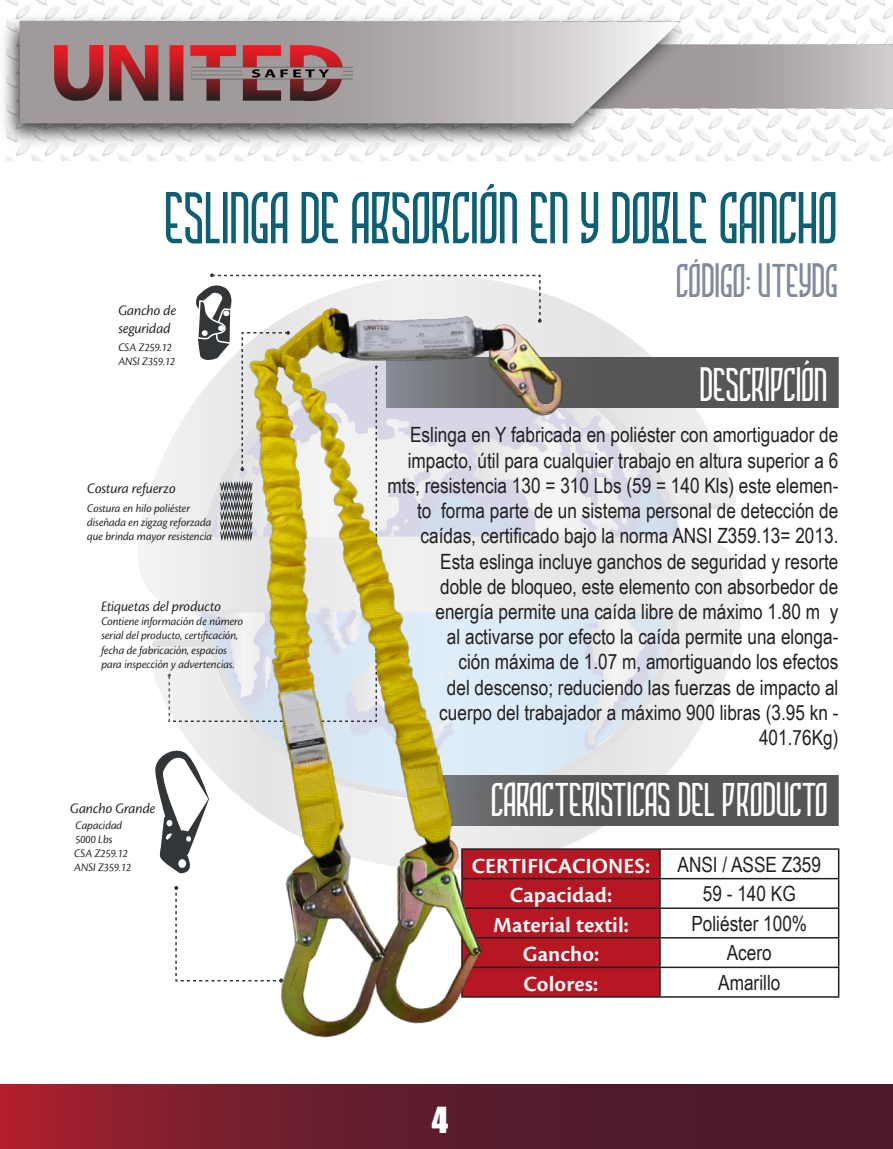
<style>
.page{position:relative;width:893px;height:1149px;background:#fff}
.page>*{position:absolute;margin:0;border:0;box-sizing:border-box;transform-origin:0 0}
.TITULO_PRODUCTO{font:69px "HIGHSTORIES Demo";color:#0d5f75}
.t1{font:45px "HIGHSTORIES Demo";color:#fff}
.CODIGO{font:45px "HIGHSTORIES Demo";color:#818b9b}
.t2{font:33px "Impact";color:#fff}
.Tablas{font:22.5px "Cronos Pro Semibold Capt";color:#fff}
.texto_fondo{font:21px/25.2px "Arial Narrow";color:#231f20;text-align:right}
.t3{font:15px/18px "Cronos Pro Disp It";color:#231f20}
.t4{font:12px/14.4px "Cronos Pro Disp It";color:#231f20}
</style>
<div class="page">
<img style="left:708px;top:407px;width:68px;height:473px">
<svg style="left:0;top:1084px;width:892px;height:64px;background:#671c2d"></svg>
<hr style="left:892px;top:1084px;width:1px;height:64px;background:#4d1b2c">
<img style="left:4px;top:0;width:889px;height:161px">
<img style="left:54px;top:46px;width:299px;height:54px">
<div style="left:708px;top:357px;width:131px;height:50px;background:#575656"></div>
<svg style="left:804px;top:360px;width:6px;height:5px"></svg>
<svg style="left:486px;top:184px;width:9px;height:7px"></svg>
<div style="left:708px;top:775px;width:131px;height:50px;background:#575656"></div>
<hr style="left:660px;top:848px;width:179px;height:1px;background:#231f20">
<hr style="left:660px;top:877px;width:179px;height:2px;background:#231f20">
<hr style="left:660px;top:907px;width:179px;height:1px;background:#231f20">
<hr style="left:660px;top:936px;width:179px;height:2px;background:#231f20">
<hr style="left:660px;top:966px;width:179px;height:1px;background:#231f20">
<svg style="left:838px;top:849px;width:1px;height:146px"></svg>
<hr style="left:660px;top:995px;width:179px;height:2px;background:#231f20">
<img style="left:110px;top:259px;width:598px;height:828px">
<svg style="left:168px;top:273px;width:374px;height:448px"></svg>
<svg style="left:174px;top:885px;width:109px;height:97px"></svg>
<p class="TITULO_PRODUCTO" style="left:166px;top:179px;width:674px">ESLINGA DE ABSORCION EN Y DOBLE GANCHO</p>
<p class="CODIGO" style="left:677px;top:255px;width:163px">CODIGO: UTEYDG</p>
<p class="t3" style="left:118px;top:301px;width:60px">Gancho de seguridad</p>
<p class="t4" style="left:118px;top:340px;width:55px">CSA Z259.12</p>
<p class="t4" style="left:118px;top:353px;width:58px">ANSI Z359.12</p>
<p class="t3" style="left:87px;top:479px;width:90px">Costura refuerzo</p>
<p class="t4" style="left:87px;top:500px;width:126px">Costura en hilo poliéster diseñada en zigzag reforzada que brinda mayor resistencia</p>
<p class="t3" style="left:101px;top:597px;width:122px">Etiquetas del producto</p>
<p class="t4" style="left:101px;top:614px;width:143px">Contiene información de número serial del producto, certificación, fecha de fabricación, espacios para inspección y advertencias.</p>
<p class="t3" style="left:70px;top:799px;width:87px">Gancho Grande</p>
<p class="t4" style="left:75px;top:817px;width:48px">Capacidad</p>
<p class="t4" style="left:75px;top:832px;width:39px">5000 Lbs</p>
<p class="t4" style="left:74px;top:845px;width:55px">CSA Z259.12</p>
<p class="t4" style="left:74px;top:859px;width:58px">ANSI Z359.12</p>
<p class="t1" style="left:701px;top:359px;width:129px">DESCRIPCION</p>
<p class="texto_fondo" style="left:388px;top:421px;width:452px">Eslinga en Y fabricada en poliéster con amortiguador de impacto, útil para cualquier trabajo en altura superior a 6 mts, resistencia 130 = 310 Lbs (59 = 140 Kls) este elemen&shy;to forma parte de un sistema personal de detección de caídas, certificado bajo la norma ANSI Z359.13= 2013.</p>
<p class="texto_fondo" style="left:435px;top:547px;width:405px">Esta eslinga incluye ganchos de seguridad y resorte doble de bloqueo, este elemento con absorbedor de energía permite una caída libre de máximo 1.80 m y al activarse por efecto la caída permite una elonga&shy;ción máxima de 1.07 m, amortiguando los efectos del descenso; reduciendo las fuerzas de impacto al cuerpo del trabajador a máximo 900 libras (3.95 kn - 401.76Kg)</p>
<p class="t1" style="left:492px;top:774px;width:338px">CARACTERISTICAS DEL PRODUCTO</p>
<p class="Tablas" style="left:472px;top:852px;width:180px">CERTIFICACIONES:</p>
<p class="texto_fondo" style="left:677px;top:850px;width:145px">ANSI / ASSE Z359</p>
<p class="Tablas" style="left:510px;top:882px;width:104px">Capacidad:</p>
<p class="texto_fondo" style="left:703px;top:880px;width:94px">59 - 140 KG</p>
<p class="Tablas" style="left:493px;top:911px;width:137px">Material textil:</p>
<p class="texto_fondo" style="left:691px;top:909px;width:117px">Poliéster 100%</p>
<p class="Tablas" style="left:523px;top:941px;width:78px">Gancho:</p>
<p class="texto_fondo" style="left:727px;top:939px;width:46px">Acero</p>
<p class="Tablas" style="left:524px;top:970px;width:76px">Colores:</p>
<p class="texto_fondo" style="left:718px;top:968px;width:64px">Amarillo</p>
<h3 class="t2" style="left:432px;top:1093px;width:18px">4</h3>
</div>
